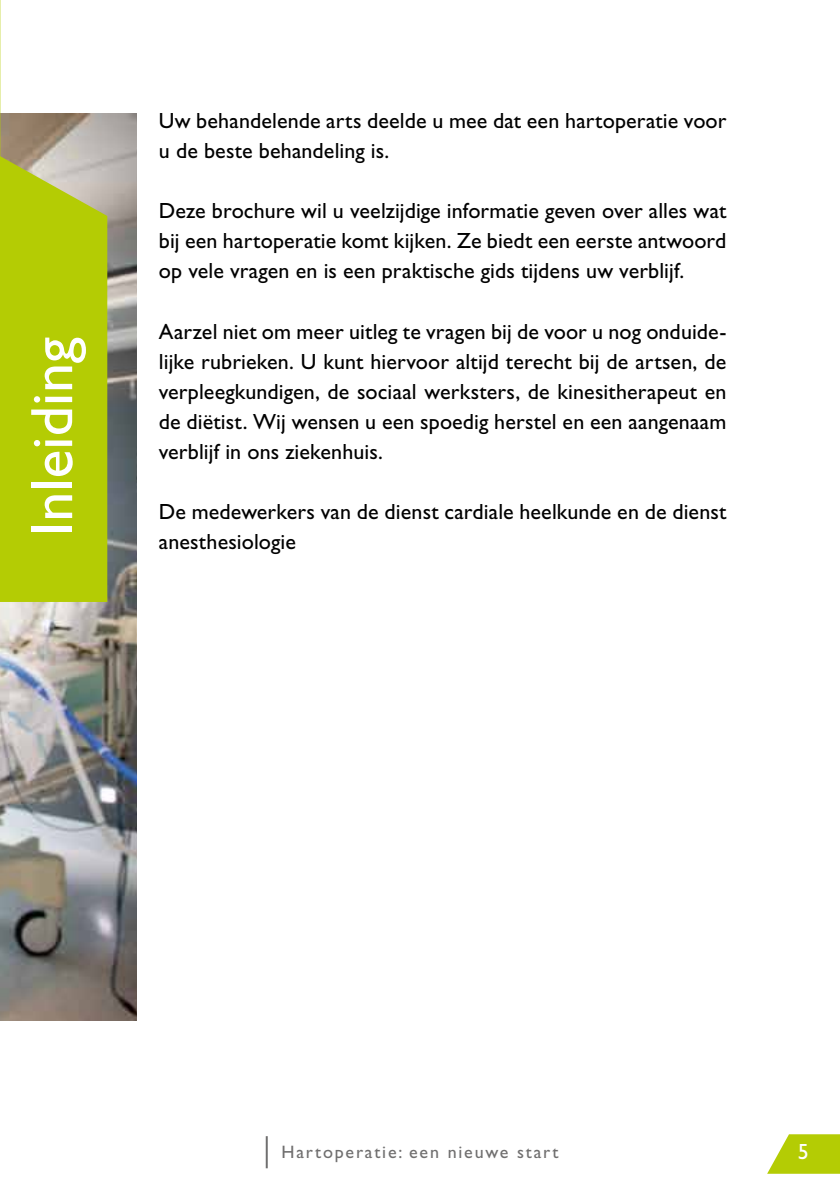
<style>
.page{position:relative;width:840px;height:1191px;background:#fff}
.page>*{position:absolute;margin:0;border:0;box-sizing:border-box;transform-origin:0 0}
.t1{font:60px "Gill Sans Std";color:#fff}
.t2{font:22px/30px "Gill Sans Std";letter-spacing:.005em;color:#000}
.t3{font:22px "Gill Sans Std";color:#fff}
.t4{font:18px "Gill Sans Std";letter-spacing:.1em;color:#706f6f}
</style>
<div class="page">
<hr style="left:265px;top:1136px;width:2px;height:32px;background:#706f6f">
<svg style="left:767px;top:1134px;width:72px;height:39px"></svg>
<img style="left:0;top:113px;width:136px;height:907px">
<hr style="left:0;top:0;width:1px;height:371px;background:#b4cc04">
<div style="left:0;top:156px;width:107px;height:446px;background:#b4cc04"></div>
<p class="t1" style="left:17px;top:536px;width:201px;rotate:-90deg">Inleiding</p>
<p class="t2" style="left:159px;top:106px;width:568px">Uw behandelende arts deelde u mee dat een hartoperatie voor u de beste behandeling is.</p>
<p class="t2" style="left:159px;top:196px;width:568px;text-align:justify">Deze brochure wil u veelzijdige informatie geven over alles wat bij een hartoperatie komt kijken. Ze biedt een eerste antwoord op vele vragen en is een praktische gids tijdens uw verblijf.</p>
<p class="t2" style="left:159px;top:316px;width:568px;text-align:justify">Aarzel niet om meer uitleg te vragen bij de voor u nog onduide&shy;lijke rubrieken. U kunt hiervoor altijd terecht bij de artsen, de verpleegkundigen, de sociaal werksters, de kinesitherapeut en de diëtist. Wij wensen u een spoedig herstel en een aangenaam verblijf in ons ziekenhuis.</p>
<p class="t2" style="left:159px;top:496px;width:568px">De medewerkers van de dienst cardiale heelkunde en de dienst anesthesiologie</p>
<p class="t4" style="left:281px;top:1141px;width:278px">Hartoperatie: een nieuwe start</p>
<p class="t3" style="left:797px;top:1138px;width:12px">5</p>
</div>
